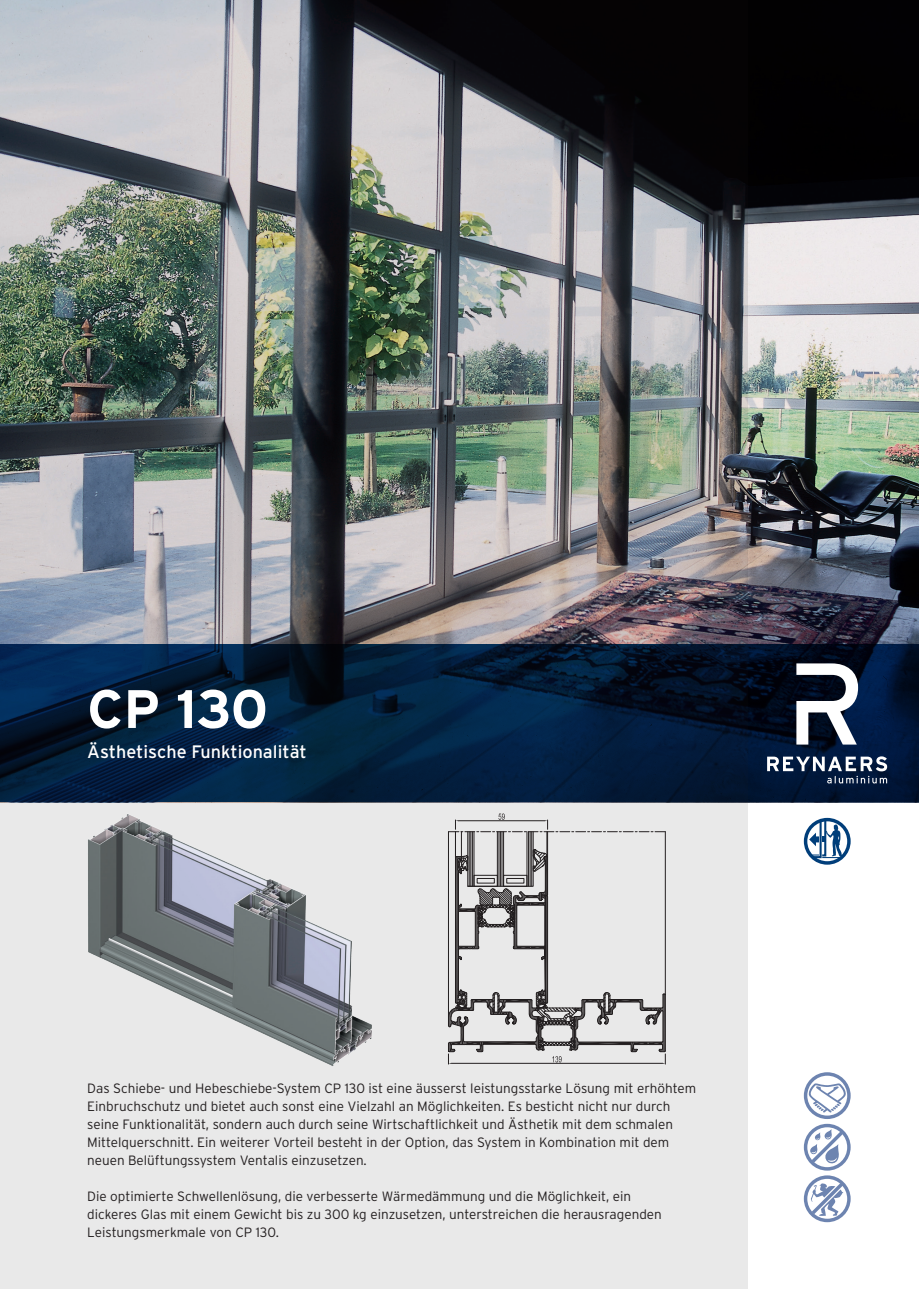
<style>
.page{position:relative;width:919px;height:1289px;background:#fff}
.page>*{position:absolute;margin:0;border:0;box-sizing:border-box;transform-origin:0 0}
.t1{font:700 54px "Interstate Rey";color:#fff}
.t2{font:18px "Interstate Rey";color:#fff}
.t3{font:300 13.5px/18px "Interstate Rey";color:#231f20}
</style>
<div class="page">
<img style="left:748px;top:0;width:170px;height:644px">
<svg style="left:748px;top:644px;width:170px;height:158px;background:#00122f"></svg>
<svg style="left:796px;top:663px;width:62px;height:81px"></svg>
<svg style="left:767px;top:756px;width:120px;height:27px"></svg>
<svg style="left:803px;top:817px;width:47px;height:47px"></svg>
<svg style="left:803px;top:1072px;width:47px;height:150px"></svg>
<img style="left:0;top:0;width:748px;height:1288px">
<img style="left:87px;top:813px;width:285px;height:252px">
<svg style="left:448px;top:813px;width:218px;height:251px;background:#cacaca"></svg>
<p class="t1" style="left:87px;top:676px;width:182px">CP 130</p>
<p class="t2" style="left:87px;top:740px;width:221px">Ästhetische Funktionalität</p>
<p class="t3" style="left:87px;top:1079px;width:610px">Das Schiebe- und Hebeschiebe-System CP 130 ist eine äusserst leistungsstarke Lösung mit erhöhtem Einbruchschutz und bietet auch sonst eine Vielzahl an Möglichkeiten. Es besticht nicht nur durch seine Funktionalität, sondern auch durch seine Wirtschaftlichkeit und Ästhetik mit dem schmalen Mittelquerschnitt. Ein weiterer Vorteil besteht in der Option, das System in Kombination mit dem neuen Belüftungssystem Ventalis einzusetzen.</p>
<p class="t3" style="left:87px;top:1187px;width:576px">Die optimierte Schwellenlösung, die verbesserte Wärmedämmung und die Möglichkeit, ein dickeres Glas mit einem Gewicht bis zu 300 kg einzusetzen, unterstreichen die herausragenden<br>Leistungsmerkmale von CP 130.</p>
</div>
